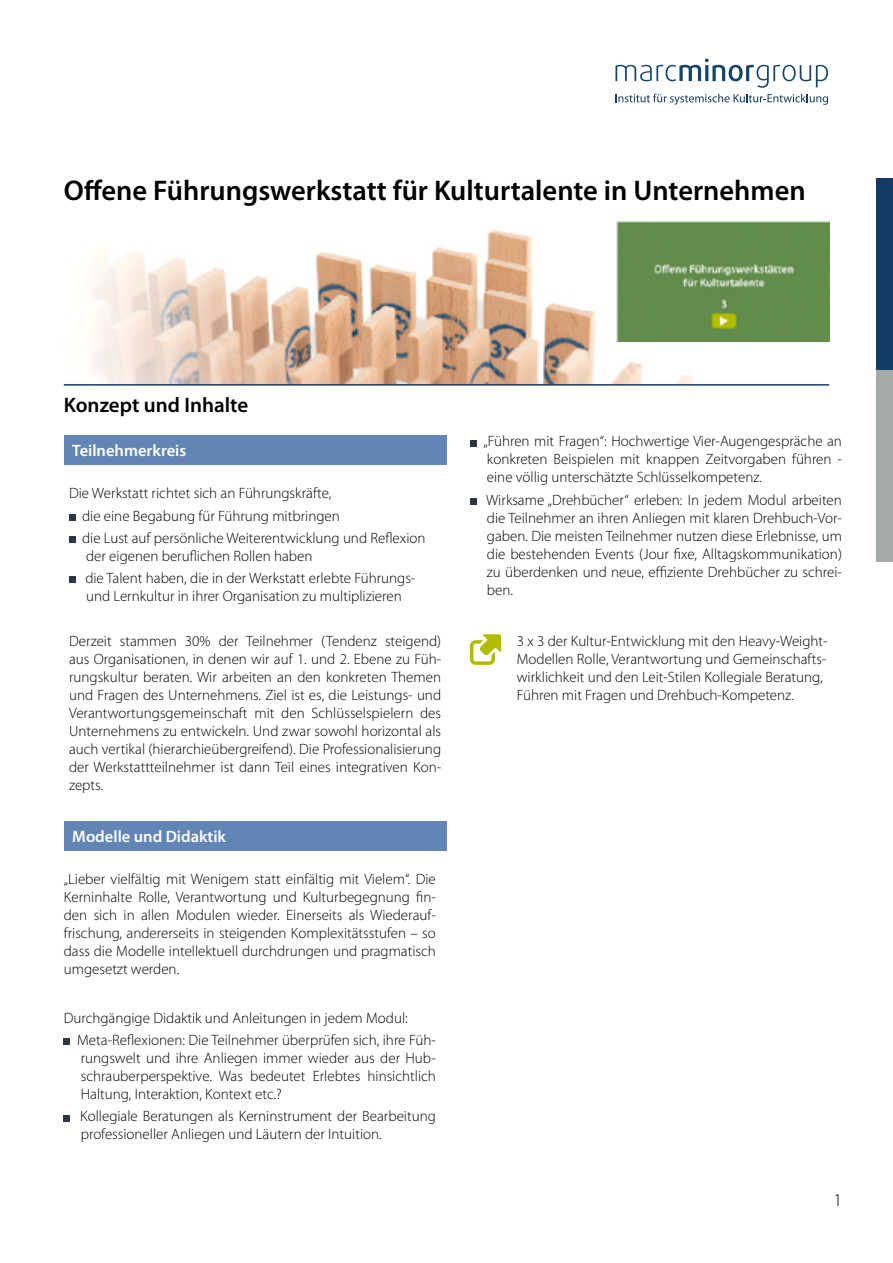
<style>
.page{position:relative;width:893px;height:1263px;background:#fff}
.page>*{position:absolute;margin:0;border:0;box-sizing:border-box;transform-origin:0 0}
.t1{font:600 28.5px "Myriad Pro";color:#000}
.t2{font:600 21px "Myriad Pro";color:#000}
.t3{font:300 18px "Myriad Pro";color:#000}
.t4{font:600 16.5px "Myriad Pro";color:#fff}
.t5{font:300 15px/18px "Myriad Pro";color:#000}
</style>
<div class="page">
<div style="left:876px;top:179px;width:17px;height:191px;background:#133c65"></div>
<div style="left:876px;top:370px;width:17px;height:191px;background:#a4aaa8"></div>
<img style="left:90px;top:221px;width:739px;height:163px">
<svg style="left:69px;top:514px;width:6px;height:6px"></svg>
<div style="left:69px;top:536px;width:6px;height:7px;background:#2f3545"></div>
<svg style="left:69px;top:577px;width:6px;height:6px"></svg>
<hr style="left:64px;top:384px;width:765px;height:2px;background:#133c65">
<div style="left:64px;top:435px;width:382px;height:30px;background:#6185b5"></div>
<svg style="left:64px;top:1039px;width:6px;height:6px"></svg>
<svg style="left:64px;top:1115px;width:6px;height:6px"></svg>
<div style="left:64px;top:821px;width:382px;height:29px;background:#6185b5"></div>
<svg style="left:470px;top:440px;width:6px;height:6px"></svg>
<svg style="left:470px;top:498px;width:6px;height:6px"></svg>
<img style="left:617px;top:222px;width:212px;height:119px">
<svg style="left:615px;top:59px;width:213px;height:29px"></svg>
<svg style="left:615px;top:94px;width:213px;height:11px"></svg>
<svg style="left:470px;top:634px;width:31px;height:31px"></svg>
<h1 class="t1" style="left:64px;top:172px;width:743px">Offene Führungswerkstatt für Kulturtalente in Unternehmen</h1>
<h2 class="t2" style="left:64px;top:392px;width:186px">Konzept und Inhalte</h2>
<p class="t4" style="left:72px;top:440px;width:116px">Teilnehmerkreis</p>
<p class="t5" style="left:82px;top:482px;width:345px;line-height:22.2px;text-indent:-13px">Die Werkstatt richtet sich an Führungskräfte,<br>die eine Begabung für Führung mitbringen<br>die Lust auf persönliche Weiterentwicklung und Reflexion</p>
<p class="t5" style="left:85px;top:545px;width:332px;line-height:22.2px">der eigenen beruflichen Rollen haben<br>die Talent haben, die in der Werkstatt erlebte Führungs-</p>
<p class="t5" style="left:86px;top:587px;width:317px">und Lernkultur in ihrer Organisation zu multiplizieren</p>
<p class="t5" style="left:69px;top:631px;width:374px;text-align:justify">Derzeit stammen 30% der Teilnehmer (Tendenz steigend) aus Organisationen, in denen wir auf 1. und 2. Ebene zu Füh&shy;rungskultur beraten. Wir arbeiten an den konkreten Themen und Fragen des Unternehmens. Ziel ist es, die Leistungs- und Verantwortungsgemeinschaft mit den Schlüsselspielern des Unternehmens zu entwickeln. Und zwar sowohl horizontal als auch vertikal (hierarchieübergreifend). Die Professionalisierung der Werkstattteilnehmer ist dann Teil eines integrativen Kon&shy;zepts.</p>
<p class="t4" style="left:72px;top:825px;width:155px">Modelle und Didaktik</p>
<p class="t5" style="left:64px;top:870px;width:374px;text-align:justify">„Lieber vielfältig mit Wenigem statt einfältig mit Vielem“. Die Kerninhalte Rolle, Verantwortung und Kulturbegegnung fin&shy;den sich in allen Modulen wieder. Einerseits als Wiederauf&shy;frischung, andererseits in steigenden Komplexitätsstufen – so dass die Modelle intellektuell durchdrungen und pragmatisch umgesetzt werden.</p>
<p class="t5" style="left:77px;top:1006px;width:360px;line-height:22.2px;text-indent:-13px">Durchgängige Didaktik und Anleitungen in jedem Modul:<br>Meta-Reflexionen: Die Teilnehmer überprüfen sich, ihre Füh-</p>
<p class="t5" style="left:81px;top:1049px;width:357px;text-align:justify">rungswelt und ihre Anliegen immer wieder aus der Hub&shy;schrauberperspektive. Was bedeutet Erlebtes hinsichtlich Haltung, Interaktion, Kontext etc.?</p>
<p class="t5" style="left:80px;top:1107px;width:357px">Kollegiale Beratungen als Kerninstrument der Bearbeitung professioneller Anliegen und Läutern der Intuition.</p>
<p class="t5" style="left:483px;top:432px;width:360px;text-align:justify">„Führen mit Fragen“: Hochwertige Vier-Augengespräche an konkreten Beispielen mit knappen Zeitvorgaben führen - eine völlig unterschätzte Schlüsselkompetenz.</p>
<p class="t5" style="left:486px;top:490px;width:357px;text-align:justify">Wirksame „Drehbücher“ erleben: In jedem Modul arbeiten die Teilnehmer an ihren Anliegen mit klaren Drehbuch-Vor&shy;gaben. Die meisten Teilnehmer nutzen diese Erlebnisse, um die bestehenden Events (Jour fixe, Alltagskommunikation) zu überdenken und neue, effiziente Drehbücher zu schrei&shy;ben.</p>
<p class="t5" style="left:517px;top:631px;width:312px">3 x 3 der Kultur-Entwicklung mit den Heavy-Weight-Modellen Rolle, Verantwortung und Gemeinschafts&shy;wirklichkeit und den Leit-Stilen Kollegiale Beratung, Führen mit Fragen und Drehbuch-Kompetenz.</p>
<p class="t3" style="left:833px;top:1189px;width:10px">1</p>
</div>
